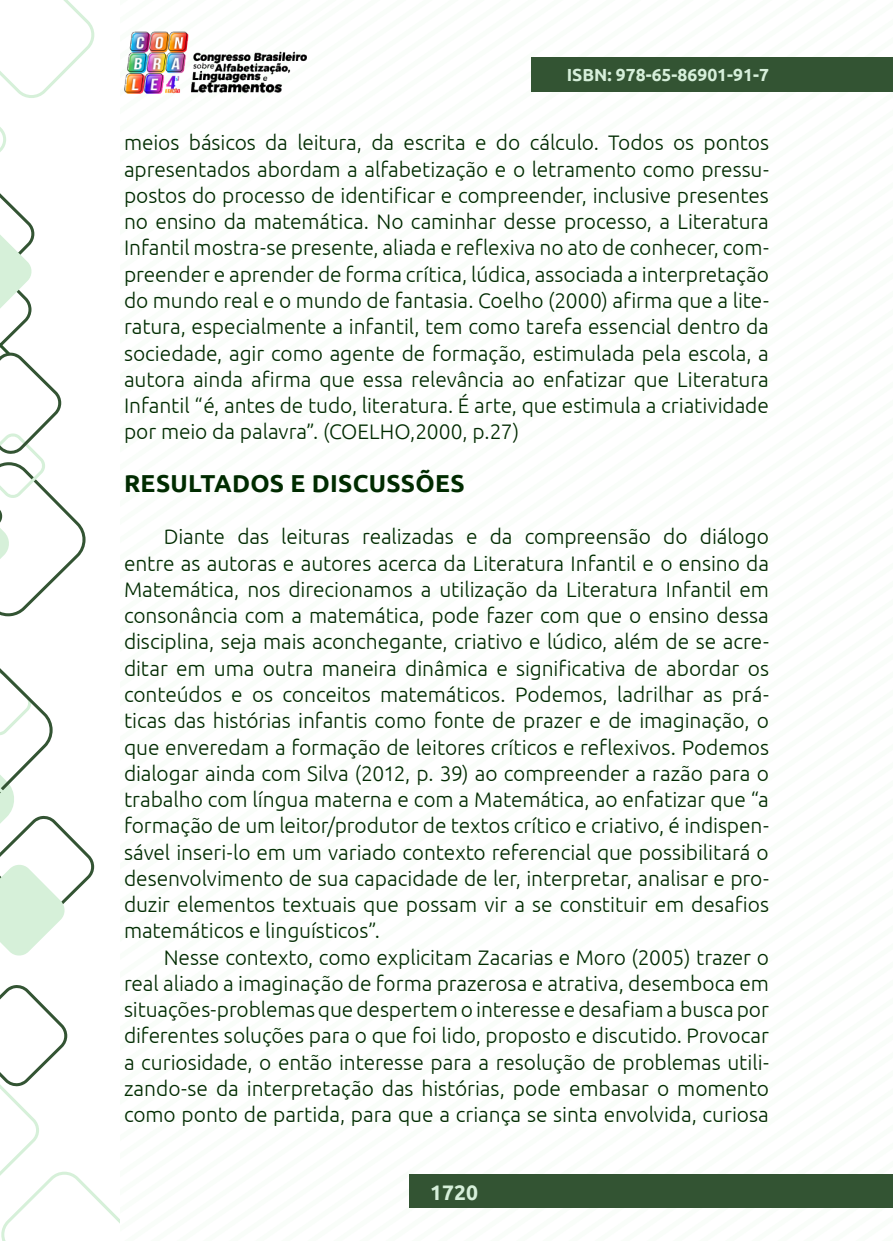
<style>
.page{position:relative;width:893px;height:1241px;background:#fff}
.page>*{position:absolute;margin:0;border:0;box-sizing:border-box;transform-origin:0 0}
._9_SUBTÍTULO{font:700 24.5px "Ubuntu";letter-spacing:.01em;color:#002b00}
._8_CORPO{font:300 21px/26.2px "Ubuntu";letter-spacing:-.005em;color:#002b00;text-align:justify}
.t1{font:700 21px "Ubuntu";color:#d6efda}
.t2{font:700 17.5px "Ubuntu";color:#d6efda}
</style>
<div class="page">
<img style="left:124px;top:31px;width:182px;height:62px">
<div style="left:532px;top:57px;width:361px;height:35px;background:#335433"></div>
<div style="left:410px;top:1174px;width:483px;height:33px;background:#335433"></div>
<svg style="left:0;top:985px;width:119px;height:255px"></svg>
<svg style="left:0;top:0;width:94px;height:616px"></svg>
<svg style="left:0;top:668px;width:94px;height:288px"></svg>
<p class="t2" style="left:567px;top:64px;width:204px">ISBN: 978-65-86901-91-7</p>
<p class="_8_CORPO" style="left:124px;top:129px;width:646px">meios básicos da leitura, da escrita e do cálculo. Todos os pontos apresentados abordam a alfabetização e o letramento como pressu&shy;postos do processo de identificar e compreender, inclusive presentes no ensino da matemática. No caminhar desse processo, a Literatura Infantil mostra-se presente, aliada e reflexiva no ato de conhecer, com&shy;preender e aprender de forma crítica, lúdica, associada a interpretação do mundo real e o mundo de fantasia. Coelho (2000) afirma que a lite&shy;ratura, especialmente a infantil, tem como tarefa essencial dentro da sociedade, agir como agente de formação, estimulada pela escola, a autora ainda afirma que essa relevância ao enfatizar que Literatura Infantil “é, antes de tudo, literatura. É arte, que estimula a criatividade por meio da palavra”. (COELHO,2000, p.27)</p>
<p class="_9_SUBTÍTULO" style="left:124px;top:468px;width:342px">RESULTADOS E DISCUSSÕES</p>
<p class="_8_CORPO" style="left:124px;top:523px;width:646px;text-indent:40px">Diante das leituras realizadas e da compreensão do diálogo entre as autoras e autores acerca da Literatura Infantil e o ensino da Matemática, nos direcionamos a utilização da Literatura Infantil em consonância com a matemática, pode fazer com que o ensino dessa disciplina, seja mais aconchegante, criativo e lúdico, além de se acre&shy;ditar em uma outra maneira dinâmica e significativa de abordar os conteúdos e os conceitos matemáticos. Podemos, ladrilhar as prá&shy;ticas das histórias infantis como fonte de prazer e de imaginação, o que enveredam a formação de leitores críticos e reflexivos. Podemos dialogar ainda com Silva (2012, p. 39) ao compreender a razão para o trabalho com língua materna e com a Matemática, ao enfatizar que “a formação de um leitor/produtor de textos crítico e criativo, é indispen&shy;sável inseri-lo em um variado contexto referencial que possibilitará o desenvolvimento de sua capacidade de ler, interpretar, analisar e pro&shy;duzir elementos textuais que possam vir a se constituir em desafios matemáticos e linguísticos”.</p>
<p class="_8_CORPO" style="left:124px;top:943px;width:646px;text-indent:40px">Nesse contexto, como explicitam Zacarias e Moro (2005) trazer o real aliado a imaginação de forma prazerosa e atrativa, desemboca em situações-problemas que despertem o interesse e desafiam a busca por diferentes soluções para o que foi lido, proposto e discutido. Provocar a curiosidade, o então interesse para a resolução de problemas utili&shy;zando-se da interpretação das histórias, pode embasar o momento como ponto de partida, para que a criança se sinta envolvida, curiosa</p>
<p class="t1" style="left:430px;top:1178px;width:49px">1720</p>
</div>
